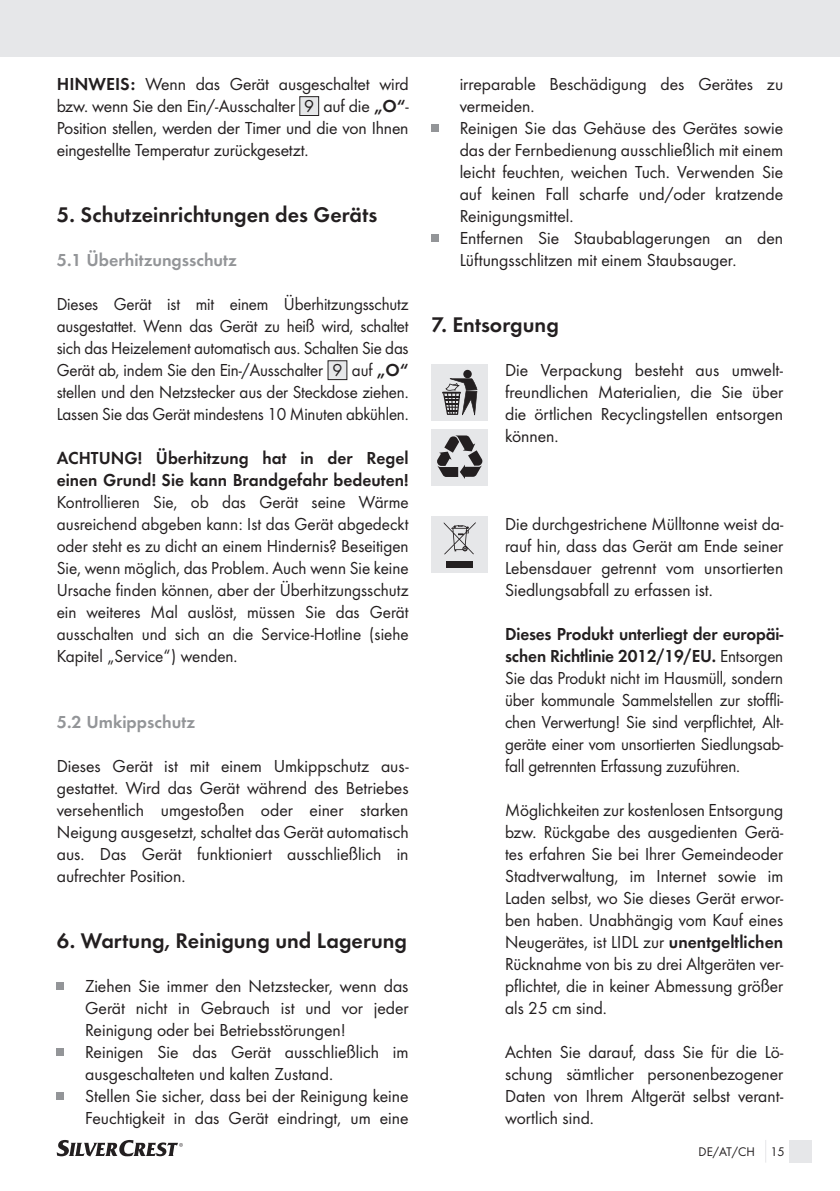
<style>
.page{position:relative;width:840px;height:1191px;background:#fff}
.page>*{position:absolute;margin:0;border:0;box-sizing:border-box;transform-origin:0 0}
._01_Headline{font:600 22px "Futura Pro";color:#231f20}
._03_Fließtext{font:18px/22px "Futura Pro";color:#231f20;text-align:justify}
._03_Fließtext-2{font:18px/22px "Futura Pro";color:#231f20;text-align:justify;scale:.96 1}
._02_Fließtext{font:18px/22px "Futura Pro";letter-spacing:-.01em;color:#231f20}
._02_Subline{font:600 18px "Futura Pro";color:#939598}
.t1{font:13px "Futura Pro";color:#231f20}
.s1{font-weight:600}
</style>
<div class="page">
<div style="left:0;top:0;width:839px;height:57px;background:#e6e7e9"></div>
<svg style="left:57px;top:1140px;width:126px;height:16px"></svg>
<div style="left:788px;top:1140px;width:23px;height:22px;background:#e6e7e9"></div>
<div style="left:299px;top:97px;width:19px;height:18px;background:#e6e7e9"></div>
<div style="left:299px;top:96px;width:20px;height:20px;border:1px solid #231f20"></div>
<div style="left:328px;top:361px;width:19px;height:18px;background:#e6e7e9"></div>
<div style="left:327px;top:360px;width:20px;height:20px;border:1px solid #231f20"></div>
<div style="left:57px;top:982px;width:7px;height:7px;background:#939598"></div>
<div style="left:57px;top:1048px;width:7px;height:7px;background:#939598"></div>
<div style="left:57px;top:1092px;width:7px;height:7px;background:#939598"></div>
<div style="left:431px;top:124px;width:7px;height:7px;background:#939598"></div>
<div style="left:431px;top:234px;width:7px;height:7px;background:#939598"></div>
<div style="left:431px;top:364px;width:57px;height:57px;background:#e6e7e9"></div>
<svg style="left:442px;top:378px;width:35px;height:37px"></svg>
<div style="left:463px;top:370px;width:8px;height:8px;background:#231f20;border-radius:50%"></div>
<div style="left:431px;top:429px;width:57px;height:56px;background:#e6e7e9"></div>
<svg style="left:437px;top:435px;width:45px;height:44px"></svg>
<div style="left:431px;top:516px;width:57px;height:57px;background:#e6e7e9"></div>
<div style="left:446px;top:561px;width:26px;height:6px;background:#231f20"></div>
<svg style="left:443px;top:522px;width:32px;height:32px"></svg>
<p class="_02_Fließtext" style="left:57px;top:72px;width:353px"><span class="s1">HINWEIS:</span> Wenn das Gerät ausgeschaltet wird bzw. wenn Sie den Ein/-Ausschalter</p>
<p class="_02_Fließtext" style="left:57px;top:94px;width:353px;text-align:justify;text-indent:266px">auf die <span class="s1">„O“</span>- Position stellen, werden der Timer und die von Ihnen eingestellte Temperatur zurückgesetzt.</p>
<p class="_02_Fließtext" style="left:304px;top:94px;width:11px">9</p>
<p class="_01_Headline" style="left:57px;top:199px;width:322px">5. Schutzeinrichtungen des Geräts</p>
<p class="_02_Subline" style="left:57px;top:247px;width:182px">5.1 Überhitzungsschutz</p>
<p class="_03_Fließtext-2" style="left:57px;top:292px;width:368px">Dieses Gerät ist mit einem Überhitzungsschutz ausgestattet. Wenn das Gerät zu heiß wird, schaltet sich das Heizelement automatisch aus. Schalten Sie das Gerät ab, indem Sie den Ein-/Ausschalter</p>
<p class="_03_Fließtext-2" style="left:57px;top:358px;width:368px;text-indent:295px">auf <span class="s1">„O“ </span>stellen und den Netzstecker aus der Steckdose ziehen.<br>Lassen Sie das Gerät mindestens 10 Minuten abkühlen.</p>
<p class="_03_Fließtext" style="left:57px;top:446px;width:353px"><span class="s1">ACHTUNG! Überhitzung hat in der Regel einen Grund! Sie kann Brandgefahr bedeuten!<br></span>Kontrollieren Sie, ob das Gerät seine Wärme ausreichend abgeben kann: Ist das Gerät abgedeckt oder steht es zu dicht an einem Hindernis? Beseitigen Sie, wenn möglich, das Problem. Auch wenn Sie keine Ursache finden können, aber der Überhitzungsschutz ein weiteres Mal auslöst, müssen Sie das Gerät ausschalten und sich an die Service-Hotline (siehe Kapitel „Service“) wenden.</p>
<p class="_02_Fließtext" style="left:332px;top:358px;width:11px">9</p>
<p class="_02_Subline" style="left:57px;top:709px;width:140px">5.2 Umkippschutz</p>
<p class="_03_Fließtext" style="left:57px;top:754px;width:353px">Dieses Gerät ist mit einem Umkippschutz aus&shy;gestattet. Wird das Gerät während des Betriebes versehentlich umgestoßen oder einer starken Neigung ausgesetzt, schaltet das Gerät automatisch aus. Das Gerät funktioniert ausschließlich in aufrechter Position.</p>
<p class="_01_Headline" style="left:57px;top:925px;width:351px">6. Wartung, Reinigung und Lagerung</p>
<p class="_03_Fließtext" style="left:85px;top:974px;width:325px">Ziehen Sie immer den Netzstecker, wenn das Gerät nicht in Gebrauch ist und vor jeder Reinigung oder bei Betriebsstörungen!</p>
<p class="_03_Fließtext" style="left:85px;top:1040px;width:325px">Reinigen Sie das Gerät ausschließlich im ausgeschalteten und kalten Zustand.</p>
<p class="_03_Fließtext" style="left:85px;top:1084px;width:325px">Stellen Sie sicher, dass bei der Reinigung keine<br>Feuchtigkeit in das Gerät eindringt, um eine</p>
<p class="_03_Fließtext" style="left:459px;top:72px;width:325px">irreparable Beschädigung des Gerätes zu vermeiden.</p>
<p class="_03_Fließtext" style="left:459px;top:116px;width:325px">Reinigen Sie das Gehäuse des Gerätes sowie das der Fernbedienung ausschließlich mit einem leicht feuchten, weichen Tuch. Verwenden Sie auf keinen Fall scharfe und/oder kratzende Reinigungsmittel.</p>
<p class="_03_Fließtext" style="left:459px;top:226px;width:325px">Entfernen Sie Staubablagerungen an den<br>Lüftungsschlitzen mit einem Staubsauger.</p>
<p class="_01_Headline" style="left:431px;top:309px;width:129px">7. Entsorgung</p>
<p class="_03_Fließtext" style="left:505px;top:358px;width:279px">Die Verpackung besteht aus umwelt&shy;freundlichen Materialien, die Sie über die örtlichen Recyclingstellen entsorgen können.</p>
<p class="_03_Fließtext" style="left:505px;top:512px;width:279px">Die durchgestrichene Mülltonne weist da&shy;rauf hin, dass das Gerät am Ende seiner Lebensdauer getrennt vom unsortierten Siedlungsabfall zu erfassen ist.</p>
<p class="_03_Fließtext-2" style="left:505px;top:622px;width:291px"><span class="s1">Dieses Produkt unterliegt der europäi&shy;schen Richtlinie 2012/19/EU.</span> Entsorgen Sie das Produkt nicht im Hausmüll, sondern über kommunale Sammelstellen zur stoffli&shy;chen Verwertung! Sie sind verpflichtet, Alt&shy;geräte einer vom unsortierten Siedlungsab&shy;fall getrennten Erfassung zuzuführen.</p>
<p class="_03_Fließtext" style="left:505px;top:798px;width:279px">Möglichkeiten zur kostenlosen Entsorgung bzw. Rückgabe des ausgedienten Gerä&shy;tes erfahren Sie bei Ihrer Gemeindeoder Stadtverwaltung, im Internet sowie im Laden selbst, wo Sie dieses Gerät erwor&shy;ben haben. Unabhängig vom Kauf eines Neugerätes, ist LIDL zur <span class="s1">unentgeltlichen </span>Rücknahme von bis zu drei Altgeräten ver&shy;pflichtet, die in keiner Abmessung größer als 25 cm sind.</p>
<p class="_03_Fließtext" style="left:505px;top:1040px;width:279px">Achten Sie darauf, dass Sie für die Lö&shy;schung sämtlicher personenbezogener Daten von Ihrem Altgerät selbst verant&shy;wortlich sind.</p>
<p class="t1" style="left:698px;top:1142px;width:88px">DE/AT/CH 15</p>
</div>
